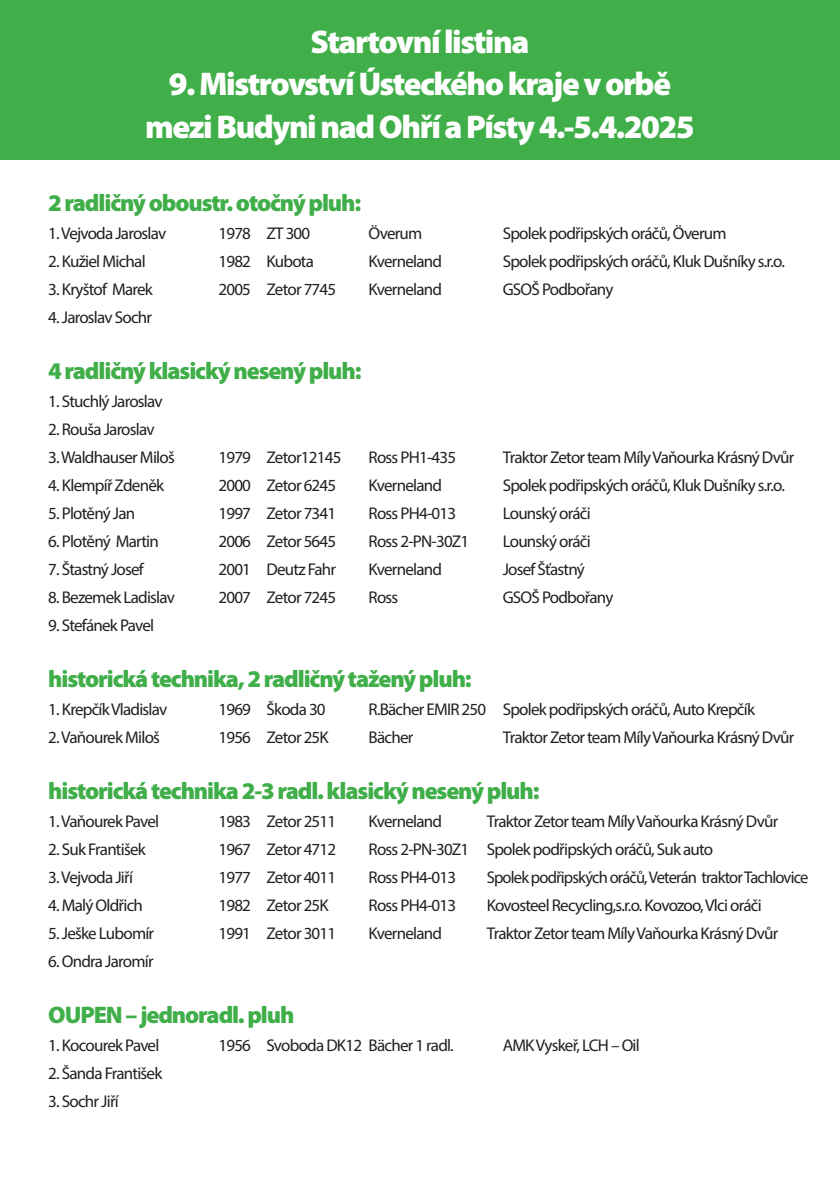
<style>
.page{position:relative;width:840px;height:1191px;background:#fff}
.page>*{position:absolute;margin:0;border:0;box-sizing:border-box;transform-origin:0 0}
.t1{font:900 33px "Myriad Pro";letter-spacing:-.045em;color:#fff}
.t2{font:900 24px "Myriad Pro";letter-spacing:-.045em;color:#40ae49}
.t3{font:17px "Myriad Pro";letter-spacing:-.045em;color:#231f20}
</style>
<div class="page">
<div style="left:0;top:0;width:839px;height:160px;background:#40ae49"></div>
<p class="t1" style="left:310px;top:20px;width:220px">Startovní listina</p>
<p class="t1" style="left:169px;top:62px;width:503px">9. Mistrovství Ústeckého kraje v orbě</p>
<p class="t1" style="left:145px;top:104px;width:550px">mezi Budyni nad Ohří a Písty 4.-5.4.2025</p>
<p class="t2" style="left:48px;top:187px;width:314px">2 radličný oboustr. otočný pluh:</p>
<p class="t3" style="left:48px;top:223px;width:119px">1. Vejvoda Jaroslav</p>
<p class="t3" style="left:218px;top:223px;width:93px">1978 ZT 300</p>
<p class="t3" style="left:368px;top:223px;width:55px">Överum</p>
<p class="t3" style="left:502px;top:223px;width:225px">Spolek podřipských oráčů, Överum</p>
<p class="t3" style="left:48px;top:251px;width:99px">2. Kužiel Michal</p>
<p class="t3" style="left:218px;top:251px;width:97px">1982 Kubota</p>
<p class="t3" style="left:368px;top:251px;width:75px">Kverneland</p>
<p class="t3" style="left:502px;top:251px;width:283px">Spolek podřipských oráčů, Kluk Dušníky s.r.o.</p>
<p class="t3" style="left:48px;top:279px;width:106px">3. Kryštof Marek</p>
<p class="t3" style="left:218px;top:279px;width:119px">2005 Zetor 7745</p>
<p class="t3" style="left:368px;top:279px;width:75px">Kverneland</p>
<p class="t3" style="left:502px;top:279px;width:112px">GSOŠ Podbořany</p>
<p class="t3" style="left:48px;top:307px;width:105px">4. Jaroslav Sochr</p>
<p class="t2" style="left:48px;top:355px;width:315px">4 radličný klasický nesený pluh:</p>
<p class="t3" style="left:48px;top:391px;width:116px">1. Stuchlý Jaroslav</p>
<p class="t3" style="left:48px;top:419px;width:108px">2. Rouša Jaroslav</p>
<p class="t3" style="left:48px;top:447px;width:128px">3. Waldhauser Miloš</p>
<p class="t3" style="left:218px;top:447px;width:124px">1979 Zetor12145</p>
<p class="t3" style="left:368px;top:447px;width:89px">Ross PH1-435</p>
<p class="t3" style="left:502px;top:447px;width:293px">Traktor Zetor team Míly Vaňourka Krásný Dvůr</p>
<p class="t3" style="left:48px;top:475px;width:117px">4. Klempíř Zdeněk</p>
<p class="t3" style="left:218px;top:475px;width:119px">2000 Zetor 6245</p>
<p class="t3" style="left:368px;top:475px;width:75px">Kverneland</p>
<p class="t3" style="left:502px;top:475px;width:283px">Spolek podřipských oráčů, Kluk Dušníky s.r.o.</p>
<p class="t3" style="left:48px;top:503px;width:88px">5. Plotěný Jan</p>
<p class="t3" style="left:218px;top:503px;width:119px">1997 Zetor 7341</p>
<p class="t3" style="left:368px;top:503px;width:89px">Ross PH4-013</p>
<p class="t3" style="left:502px;top:503px;width:89px">Lounský oráči</p>
<p class="t3" style="left:48px;top:531px;width:112px">6. Plotěný Martin</p>
<p class="t3" style="left:218px;top:531px;width:119px">2006 Zetor 5645</p>
<p class="t3" style="left:368px;top:531px;width:102px">Ross 2-PN-30Z1</p>
<p class="t3" style="left:502px;top:531px;width:89px">Lounský oráči</p>
<p class="t3" style="left:48px;top:559px;width:97px">7. Štastný Josef</p>
<p class="t3" style="left:218px;top:559px;width:119px">2001 Deutz Fahr</p>
<p class="t3" style="left:368px;top:559px;width:75px">Kverneland</p>
<p class="t3" style="left:502px;top:559px;width:84px">Josef Šťastný</p>
<p class="t3" style="left:48px;top:587px;width:128px">8. Bezemek Ladislav</p>
<p class="t3" style="left:218px;top:587px;width:119px">2007 Zetor 7245</p>
<p class="t3" style="left:368px;top:587px;width:31px">Ross</p>
<p class="t3" style="left:502px;top:587px;width:112px">GSOŠ Podbořany</p>
<p class="t3" style="left:48px;top:615px;width:107px">9. Stefánek Pavel</p>
<p class="t2" style="left:48px;top:663px;width:425px">historická technika, 2 radličný tažený pluh:</p>
<p class="t3" style="left:48px;top:699px;width:120px">1. Krepčík Vladislav</p>
<p class="t3" style="left:218px;top:699px;width:109px">1969 Škoda 30</p>
<p class="t3" style="left:368px;top:699px;width:388px">R.Bächer EMIR 250 Spolek podřipských oráčů, Auto Krepčík</p>
<p class="t3" style="left:48px;top:727px;width:113px">2. Vaňourek Miloš</p>
<p class="t3" style="left:218px;top:727px;width:112px">1956 Zetor 25K</p>
<p class="t3" style="left:368px;top:727px;width:46px">Bächer</p>
<p class="t3" style="left:502px;top:727px;width:293px">Traktor Zetor team Míly Vaňourka Krásný Dvůr</p>
<p class="t2" style="left:48px;top:775px;width:492px">historická technika 2-3 radl. klasický nesený pluh:</p>
<p class="t3" style="left:48px;top:811px;width:112px">1. Vaňourek Pavel</p>
<p class="t3" style="left:218px;top:811px;width:119px">1983 Zetor 2511</p>
<p class="t3" style="left:368px;top:811px;width:75px">Kverneland</p>
<p class="t3" style="left:486px;top:811px;width:293px">Traktor Zetor team Míly Vaňourka Krásný Dvůr</p>
<p class="t3" style="left:48px;top:839px;width:99px">2. Suk František</p>
<p class="t3" style="left:218px;top:839px;width:119px">1967 Zetor 4712</p>
<p class="t3" style="left:368px;top:839px;width:346px">Ross 2-PN-30Z1 Spolek podřipských oráčů, Suk auto</p>
<p class="t3" style="left:48px;top:867px;width:86px">3. Vejvoda Jiří</p>
<p class="t3" style="left:218px;top:867px;width:119px">1977 Zetor 4011</p>
<p class="t3" style="left:368px;top:867px;width:89px">Ross PH4-013</p>
<p class="t3" style="left:486px;top:867px;width:323px">Spolek podřipských oráčů, Veterán traktor Tachlovice</p>
<p class="t3" style="left:48px;top:895px;width:96px">4. Malý Oldřich</p>
<p class="t3" style="left:218px;top:895px;width:112px">1982 Zetor 25K</p>
<p class="t3" style="left:368px;top:895px;width:89px">Ross PH4-013</p>
<p class="t3" style="left:486px;top:895px;width:276px">Kovosteel Recycling,s.r.o. Kovozoo, Vlci oráči</p>
<p class="t3" style="left:48px;top:923px;width:107px">5. Ješke Lubomír</p>
<p class="t3" style="left:218px;top:923px;width:119px">1991 Zetor 3011</p>
<p class="t3" style="left:368px;top:923px;width:75px">Kverneland</p>
<p class="t3" style="left:486px;top:923px;width:293px">Traktor Zetor team Míly Vaňourka Krásný Dvůr</p>
<p class="t3" style="left:48px;top:951px;width:107px">6. Ondra Jaromír</p>
<p class="t2" style="left:48px;top:999px;width:248px">OUPEN – jednoradl. pluh</p>
<p class="t3" style="left:48px;top:1035px;width:113px">1. Kocourek Pavel</p>
<p class="t3" style="left:218px;top:1035px;width:237px">1956 Svoboda DK12 Bächer 1 radl.</p>
<p class="t3" style="left:502px;top:1035px;width:138px">AMK Vyskeř, LCH – Oil</p>
<p class="t3" style="left:48px;top:1063px;width:115px">2. Šanda František</p>
<p class="t3" style="left:48px;top:1091px;width:72px">3. Sochr Jiří</p>
</div>
